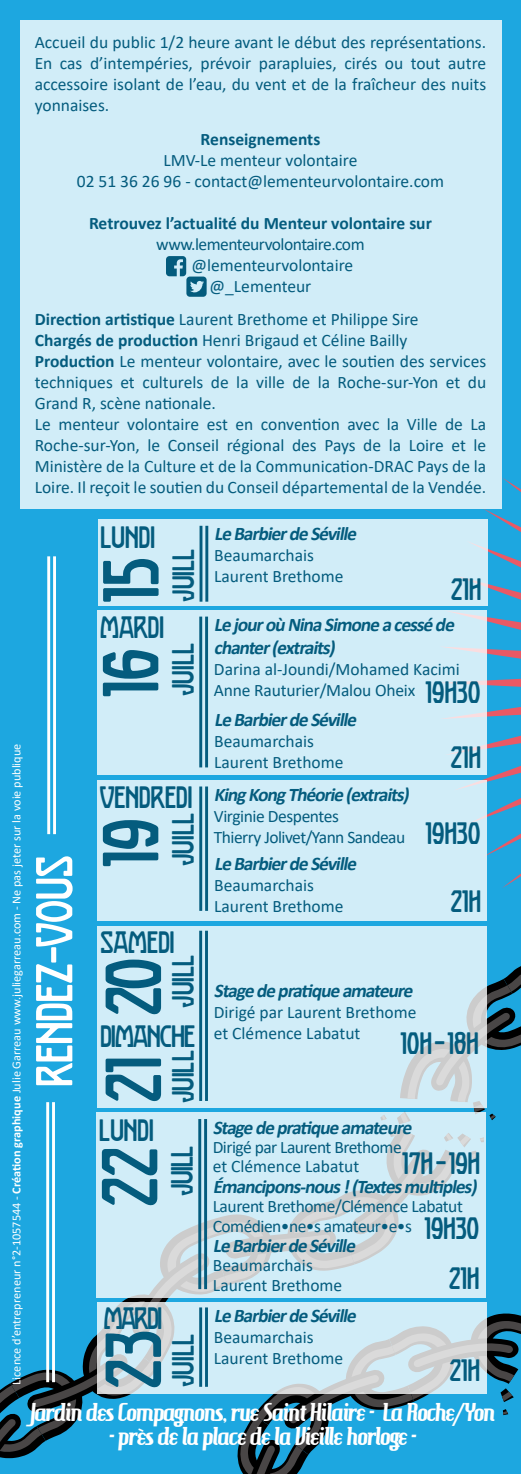
<style>
.page{position:relative;width:521px;height:1474px;background:#fff}
.page>*{position:absolute;margin:0;border:0;box-sizing:border-box;transform-origin:0 0}
.t1{font:80.5px "Boizenburg";color:#045c7e}
.t2{font:52.5px "Boizenburg";color:#fff}
.t3{font:31.5px "Boizenburg";color:#045c7e}
.t4{font:31.5px "Boizenburg";letter-spacing:-.025em;color:#045c7e}
.t5{font:24.5px "Hamburger Heaven";letter-spacing:-.025em;color:#fff}
.t6{font:italic 700 19.25px/23.1px "Calibri";color:#045c7e}
.t7{font:17.5px/21px "Calibri";color:#045c7e}
.t8{font:17.5px/21px "Calibri";letter-spacing:-.03em;color:#045c7e}
.t9{font:17.5px/19.2px "Calibri";letter-spacing:-.025em;color:#045c7e}
.t10{font:700 17.5px "Calibri";color:#045c7e}
.t11{font:12.25px "Calibri";color:#fff}
.s1{font-weight:700}
.s2{font-family:"Boizenburg";font-size:31.5px}
</style>
<div class="page">
<div style="left:0;top:0;width:521px;height:1473px;background:#1da7e0"></div>
<svg style="left:437px;top:477px;width:84px;height:411px"></svg>
<svg style="left:0;top:966px;width:521px;height:507px"></svg>
<hr style="left:47px;top:556px;width:3px;height:278px;background:#fff">
<hr style="left:53px;top:556px;width:3px;height:278px;background:#fff">
<hr style="left:46px;top:1102px;width:3px;height:280px;background:#fff">
<hr style="left:52px;top:1102px;width:3px;height:280px;background:#fff">
<div style="left:97px;top:926px;width:390px;height:181px;background:#d1edf8"></div>
<hr style="left:199px;top:930px;width:3px;height:170px;background:#045c7e">
<hr style="left:205px;top:930px;width:3px;height:170px;background:#045c7e">
<div style="left:20px;top:20px;width:481px;height:488px;background:#d1edf8"></div>
<svg style="left:166px;top:256px;width:41px;height:41px"></svg>
<div style="left:98px;top:519px;width:389px;height:86px;background:#d1edf8"></div>
<hr style="left:200px;top:526px;width:2px;height:75px;background:#045c7e">
<hr style="left:205px;top:526px;width:3px;height:75px;background:#045c7e">
<svg style="left:97px;top:1302px;width:390px;height:91px;background:#d1e5ed"></svg>
<hr style="left:199px;top:1307px;width:3px;height:79px;background:#045c7e">
<hr style="left:205px;top:1307px;width:3px;height:79px;background:#045c7e">
<div style="left:97px;top:610px;width:390px;height:164px;background:#d1edf8"></div>
<hr style="left:199px;top:616px;width:3px;height:151px;background:#045c7e">
<hr style="left:205px;top:616px;width:3px;height:151px;background:#045c7e">
<div style="left:97px;top:780px;width:390px;height:140px;background:#d1edf8"></div>
<hr style="left:199px;top:786px;width:3px;height:124px;background:#045c7e">
<hr style="left:205px;top:786px;width:3px;height:124px;background:#045c7e">
<svg style="left:96px;top:1112px;width:390px;height:185px;background:#d1e7f0"></svg>
<hr style="left:198px;top:1119px;width:3px;height:170px;background:#045c7e">
<hr style="left:204px;top:1119px;width:3px;height:170px;background:#045c7e">
<p class="t7" style="left:35px;top:31px;width:453px;text-align:justify">Accueil du public 1/2 heure avant le début des représentations.<br>En cas d’intempéries, prévoir parapluies, cirés ou tout autre accessoire isolant de l’eau, du vent et de la fraîcheur des nuits yonnaises.</p>
<p class="t10" style="left:201px;top:126px;width:121px">Renseignements</p>
<p class="t7" style="left:77px;top:149px;width:369px;text-align:center">LMV-Le menteur volontaire<br>02 51 36 26 96 - contact@lementeurvolontaire.com</p>
<p class="t10" style="left:89px;top:210px;width:344px">Retrouvez l’actualité du Menteur volontaire sur</p>
<p class="t8" style="left:156px;top:233px;width:210px">www.lementeurvolontaire.com</p>
<p class="t7" style="left:191px;top:254px;width:163px">@lementeurvolontaire</p>
<p class="t7" style="left:210px;top:275px;width:103px">@_Lementeur</p>
<p class="t7" style="left:35px;top:308px;width:453px"><span class="s1">Direction artistique</span> Laurent Brethome et Philippe Sire<br><span class="s1">Chargés de production</span> Henri Brigaud et Céline Bailly <span class="s1">Production</span> Le menteur volontaire, avec le soutien des services techniques et culturels de la ville de la Roche-sur-Yon et du Grand R, scène nationale.<br>Le menteur volontaire est en convention avec la Ville de La Roche-sur-Yon, le Conseil régional des Pays de la Loire et le Ministère de la Culture et de la Communication-DRAC Pays de la Loire. Il reçoit le soutien du Conseil départemental de la Vendée.</p>
<p class="t11" style="left:8px;top:1384px;width:642px;rotate:-90deg">Licence d’entrepreneur n°2-1057544 - <span class="s1">Création graphique</span> Julie Garreau www.juliegarreau.com - Ne pas jeter sur la voie publique</p>
<h2 class="t2" style="left:26px;top:1086px;width:233px;rotate:-90deg">RENDEZ-VOUS</h2>
<h3 class="t3" style="left:101px;top:519px;width:56px">LUNDI</h3>
<h1 class="t1" style="left:87px;top:602px;width:46px;rotate:-90deg">15</h1>
<h3 class="t3" style="left:100px;top:610px;width:66px">MARDI</h3>
<h1 class="t1" style="left:87px;top:696px;width:49px;rotate:-90deg">16</h1>
<h3 class="t3" style="left:166px;top:601px;width:54px;rotate:-90deg">JUILL</h3>
<h3 class="t3" style="left:166px;top:696px;width:54px;rotate:-90deg">JUILL</h3>
<h3 class="t3" style="left:100px;top:780px;width:94px">VENDREDI</h3>
<h3 class="t3" style="left:166px;top:866px;width:54px;rotate:-90deg">JUILL</h3>
<h1 class="t1" style="left:87px;top:866px;width:49px;rotate:-90deg">19</h1>
<h3 class="t3" style="left:100px;top:924px;width:76px">SAMEDI</h3>
<h3 class="t3" style="left:166px;top:1007px;width:54px;rotate:-90deg">JUILL</h3>
<h1 class="t1" style="left:89px;top:1015px;width:59px;rotate:-90deg">20</h1>
<h3 class="t4" style="left:100px;top:1018px;width:96px">DIMANCHE</h3>
<h3 class="t3" style="left:166px;top:1103px;width:54px;rotate:-90deg">JUILL</h3>
<h1 class="t1" style="left:89px;top:1102px;width:47px;rotate:-90deg">21</h1>
<h3 class="t3" style="left:99px;top:1112px;width:56px">LUNDI</h3>
<h1 class="t1" style="left:86px;top:1206px;width:61px;rotate:-90deg">22</h1>
<h3 class="t3" style="left:165px;top:1195px;width:52px;rotate:-90deg">JUILL</h3>
<h3 class="t3" style="left:104px;top:1301px;width:60px">MARDI</h3>
<h1 class="t1" style="left:89px;top:1388px;width:60px;rotate:-90deg">23</h1>
<h3 class="t3" style="left:166px;top:1386px;width:54px;rotate:-90deg">JUILL</h3>
<p class="t6" style="left:214px;top:522px;width:148px">LeBarbierdeSéville</p>
<p class="t7" style="left:214px;top:544px;width:131px">Beaumarchais<br>Laurent Brethome</p>
<h3 class="t3" style="left:451px;top:572px;width:32px">21H</h3>
<p class="t6" style="left:214px;top:612px;width:246px">LejouroùNinaSimoneacesséde chanter(extraits)</p>
<p class="t7" style="left:214px;top:658px;width:268px">Darina al-Joundi/Mohamed Kacimi<br>Anne Rauturier/Malou Oheix <span class="s2">19H30</span></p>
<p class="t6" style="left:214px;top:707px;width:148px">LeBarbierdeSéville</p>
<p class="t7" style="left:214px;top:730px;width:131px">Beaumarchais<br>Laurent Brethome</p>
<h3 class="t3" style="left:451px;top:740px;width:32px">21H</h3>
<p class="t6" style="left:214px;top:782px;width:201px">KingKongThéorie(extraits)</p>
<p class="t8" style="left:214px;top:805px;width:268px">Virginie Despentes<br>Thierry Jolivet/Yann Sandeau <span class="s2">19H30</span></p>
<p class="t6" style="left:214px;top:851px;width:148px">LeBarbierdeSéville</p>
<p class="t7" style="left:214px;top:874px;width:131px">Beaumarchais<br>Laurent Brethome</p>
<h3 class="t3" style="left:451px;top:884px;width:32px">21H</h3>
<p class="t6" style="left:214px;top:978px;width:205px">Stagedepratiqueamateure</p>
<p class="t7" style="left:214px;top:1001px;width:204px">Dirigé par Laurent Brethome et Clémence Labatut</p>
<h3 class="t3" style="left:401px;top:1026px;width:79px">10H - 18H</h3>
<p class="t6" style="left:213px;top:1115px;width:205px">Stagedepratiqueamateure</p>
<p class="t8" style="left:213px;top:1136px;width:190px;line-height:19.2px">Dirigé par Laurent Brethome et Clémence Labatut</p>
<h3 class="t3" style="left:402px;top:1146px;width:79px">17H - 19H</h3>
<p class="t6" style="left:213px;top:1174px;width:270px">Émancipons-nous!(Textesmultiples)</p>
<p class="t9" style="left:213px;top:1196px;width:268px">Laurent Brethome/Clémence Labatut<br>Comédien•ne•s amateur•e•s <span class="s2">19H30</span></p>
<p class="t6" style="left:213px;top:1233px;width:148px">LeBarbierdeSéville</p>
<p class="t7" style="left:213px;top:1255px;width:131px;line-height:19.2px">Beaumarchais<br>Laurent Brethome</p>
<h3 class="t3" style="left:449px;top:1260px;width:32px">21H</h3>
<p class="t6" style="left:214px;top:1303px;width:148px">LeBarbierdeSéville</p>
<p class="t7" style="left:214px;top:1326px;width:131px">Beaumarchais<br>Laurent Brethome</p>
<h3 class="t3" style="left:450px;top:1352px;width:32px">21H</h3>
<h3 class="t5" style="left:30px;top:1397px;width:466px">Jardin des Compagnons, rue Saint Hilaire - La Roche/Yon</h3>
<h3 class="t5" style="left:109px;top:1422px;width:309px">- près de la place de la Vieille horloge -</h3>
</div>
